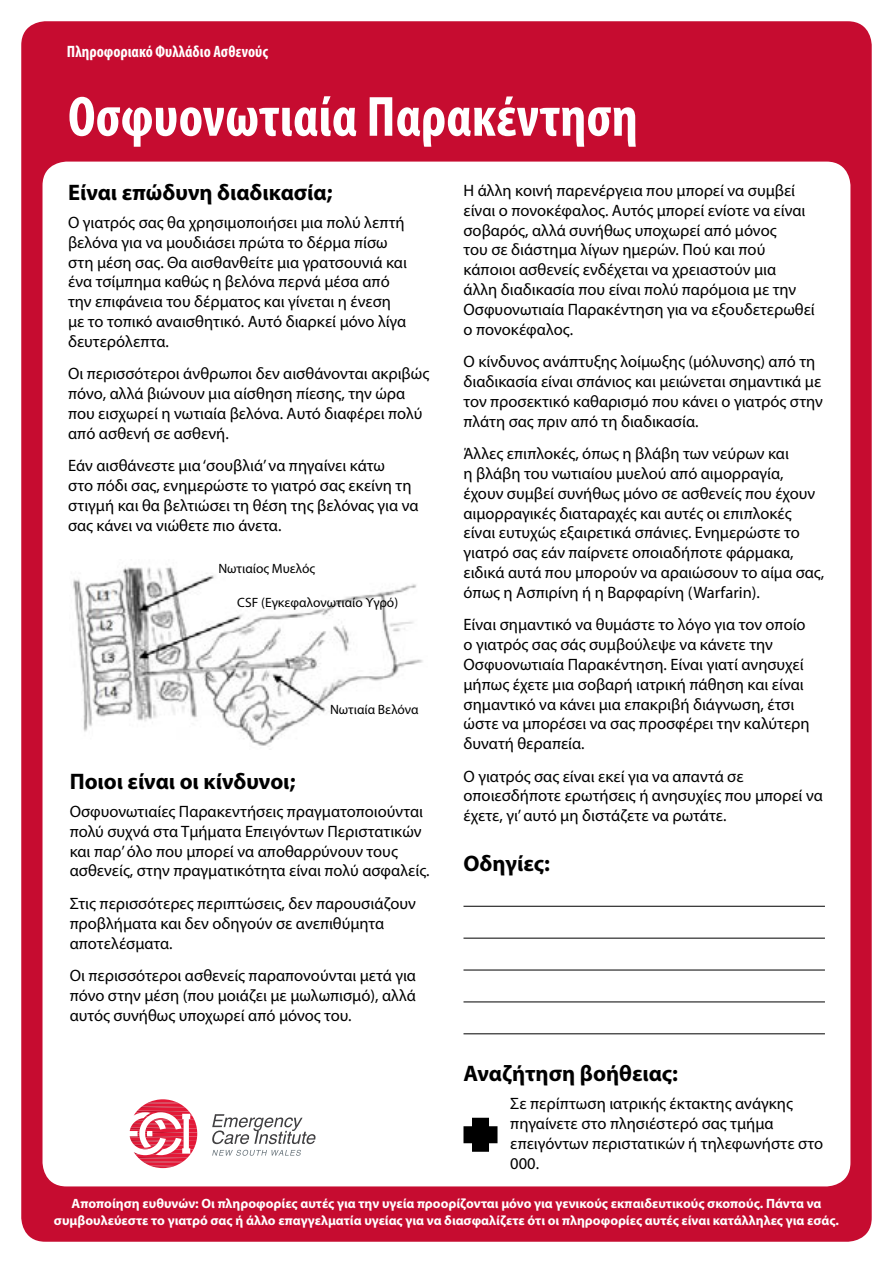
<style>
.page{position:relative;width:893px;height:1263px;background:#fff}
.page>*{position:absolute;margin:0;border:0;box-sizing:border-box;transform-origin:0 0}
.t1{font:700 condensed 57.15px "Myriad Pro";color:#fff}
.t2{font:700 22.5px "Myriad Pro";color:#000}
.t3{font:16.5px/19.8px "Myriad Pro";color:#000}
.t4{font:700 condensed 16.5px "Myriad Pro";color:#fff}
.t5{font:700 13.5px/16.8px "Myriad Pro";color:#fff;text-align:center}
.t6{font:13.5px "Myriad Pro";color:#000}
</style>
<div class="page">
<div style="left:21px;top:21px;width:851px;height:1221px;background:#c60c30;border-radius:24px"></div>
<div style="left:43px;top:162px;width:807px;height:1024px;background:#fff;border-radius:24px"></div>
<hr style="left:463px;top:906px;width:362px;height:1px;background:#000">
<hr style="left:463px;top:938px;width:362px;height:1px;background:#000">
<hr style="left:463px;top:970px;width:362px;height:1px;background:#000">
<hr style="left:463px;top:1001px;width:362px;height:1px;background:#000">
<hr style="left:463px;top:1033px;width:362px;height:1px;background:#000">
<svg style="left:212px;top:1114px;width:103px;height:30px"></svg>
<svg style="left:212px;top:1150px;width:89px;height:6px"></svg>
<svg style="left:130px;top:1099px;width:67px;height:69px"></svg>
<svg style="left:463px;top:1118px;width:34px;height:34px"></svg>
<img style="left:73px;top:567px;width:350px;height:180px">
<p class="t4" style="left:67px;top:41px;width:203px">Πληροφοριακό Φυλλάδιο Ασθενούς</p>
<h1 class="t1" style="left:68px;top:81px;width:571px">Οσφυονωτιαία Παρακέντηση</h1>
<h2 class="t2" style="left:68px;top:177px;width:266px">Είναι επώδυνη διαδικασία;</h2>
<p class="t3" style="left:68px;top:212px;width:340px">Ο γιατρός σας θα χρησιμοποιήσει μια πολύ λεπτή βελόνα για να μουδιάσει πρώτα το δέρμα πίσω στη μέση σας. Θα αισθανθείτε μια γρατσουνιά και ένα τσίμπημα καθώς η βελόνα περνά μέσα από την επιφάνεια του δέρματος και γίνεται η ένεση με το τοπικό αναισθητικό. Αυτό διαρκεί μόνο λίγα δευτερόλεπτα.</p>
<p class="t3" style="left:68px;top:364px;width:363px">Οι περισσότεροι άνθρωποι δεν αισθάνονται ακριβώς πόνο, αλλά βιώνουν μια αίσθηση πίεσης, την ώρα που εισχωρεί η νωτιαία βελόνα. Αυτό διαφέρει πολύ από ασθενή σε ασθενή.</p>
<p class="t3" style="left:68px;top:456px;width:352px">Εάν αισθάνεστε μια‘σουβλιά’να πηγαίνει κάτω<br>στο πόδι σας, ενημερώστε το γιατρό σας εκείνη τη στιγμή και θα βελτιώσει τη θέση της βελόνας για να σας κάνει να νιώθετε πιο άνετα.</p>
<p class="t6" style="left:218px;top:560px;width:98px">Νωτιαίος Μυελός</p>
<p class="t6" style="left:237px;top:594px;width:162px">CSF (Εγκεφαλονωτιαίο Υγρό(</p>
<p class="t6" style="left:330px;top:701px;width:90px">Νωτιαία Βελόνα</p>
<h2 class="t2" style="left:70px;top:766px;width:227px">Ποιοι είναι οι κίνδυνοι;</h2>
<p class="t3" style="left:70px;top:801px;width:361px">Οσφυονωτιαίες Παρακεντήσεις πραγματοποιούνται πολύ συχνά στα Τμήματα Επειγόντων Περιστατικών και παρ’όλο που μπορεί να αποθαρρύνουν τους ασθενείς, στην πραγματικότητα είναι πολύ ασφαλείς.</p>
<p class="t3" style="left:70px;top:893px;width:348px">Στις περισσότερες περιπτώσεις, δεν παρουσιάζουν προβλήματα και δεν οδηγούν σε ανεπιθύμητα αποτελέσματα.</p>
<p class="t3" style="left:70px;top:965px;width:348px;text-align:justify">Οι περισσότεροι ασθενείς παραπονούνται μετά για πόνο στην μέση (που μοιάζει με μωλωπισμό ,) αλλά αυτός συνήθως υποχωρεί από μόνος του.</p>
<p class="t3" style="left:463px;top:180px;width:353px">Η άλλη κοινή παρενέργεια που μπορεί να συμβεί είναι ο πονοκέφαλος. Αυτός μπορεί ενίοτε να είναι σοβαρός, αλλά συνήθως υποχωρεί από μόνος<br>του σε διάστημα λίγων ημερών. Πού και πού κάποιοι ασθενείς ενδέχεται να χρειαστούν μια<br>άλλη διαδικασία που είναι πολύ παρόμοια με την Οσφυονωτιαία Παρακέντηση για να εξουδετερωθεί ο πονοκέφαλος.</p>
<p class="t3" style="left:463px;top:351px;width:361px">Ο κίνδυνος ανάπτυξης λοίμωξης (μόλυνσης) από τη διαδικασία είναι σπάνιος και μειώνεται σημαντικά με τον προσεκτικό καθαρισμό που κάνει ο γιατρός στην πλάτη σας πριν από τη διαδικασία.</p>
<p class="t3" style="left:463px;top:443px;width:362px">Άλλες επιπλοκές, όπως η βλάβη των νεύρων και<br>η βλάβη του νωτιαίου μυελού από αιμορραγία, έχουν συμβεί συνήθως μόνο σε ασθενείς που έχουν αιμορραγικές διαταραχές και αυτές οι επιπλοκές είναι ευτυχώς εξαιρετικά σπάνιες. Ενημερώστε το γιατρό σας εάν παίρνετε οποιαδήποτε φάρμακα, ειδικά αυτά που μπορούν να αραιώσουν το αίμα σας, όπως η Ασπιρίνη ηή Βαρφαρίνη (Warfarin .(</p>
<p class="t3" style="left:463px;top:615px;width:348px">Είναι σημαντικό να θυμάστε το λόγο για τον οποίο ο γιατρός σας σάς συμβούλεψε να κάνετε την Οσφυονωτιαία Παρακέντηση. Είναι γιατί ανησυχεί μήπως έχετε μια σοβαρή ιατρική πάθηση και είναι σημαντικό να κάνει μια επακριβή διάγνωση, έτσι ώστε να μπορέσει να σας προσφέρει την καλύτερη δυνατή θεραπεία.</p>
<p class="t3" style="left:463px;top:766px;width:361px">Ο γιατρός σας είναι εκεί για να απαντά σε οποιεσδήποτε ερωτήσεις ή ανησυχίες που μπορεί να έχετε, γι’αυτό μη διστάζετε να ρωτάτε.</p>
<h2 class="t2" style="left:463px;top:849px;width:88px">Οδηγίες:</h2>
<h2 class="t2" style="left:463px;top:1058px;width:216px">Αναζήτηση βοήθειας:</h2>
<p class="t3" style="left:510px;top:1093px;width:315px">Σε περίπτωση ιατρικής έκτακτης ανάγκης πηγαίνετε στο πλησιέστερό σας τμήμα επειγόντων περιστατικών ή τηλεφωνήστε στο<br>000.</p>
<p class="t5" style="left:54px;top:1195px;width:786px">Αποποίηση ευθυνών: Οι πληροφορίες αυτές για την υγεία προορίζονται μόνο για γενικούς εκπαιδευτικούς σκοπούς. Πάντα να συμβουλεύεστε το γιατρό σας ή άλλο επαγγελματία υγείας για να διασφαλίζετε ότι οι πληροφορίες αυτές είναι κατάλληλες για εσάς.</p>
</div>
